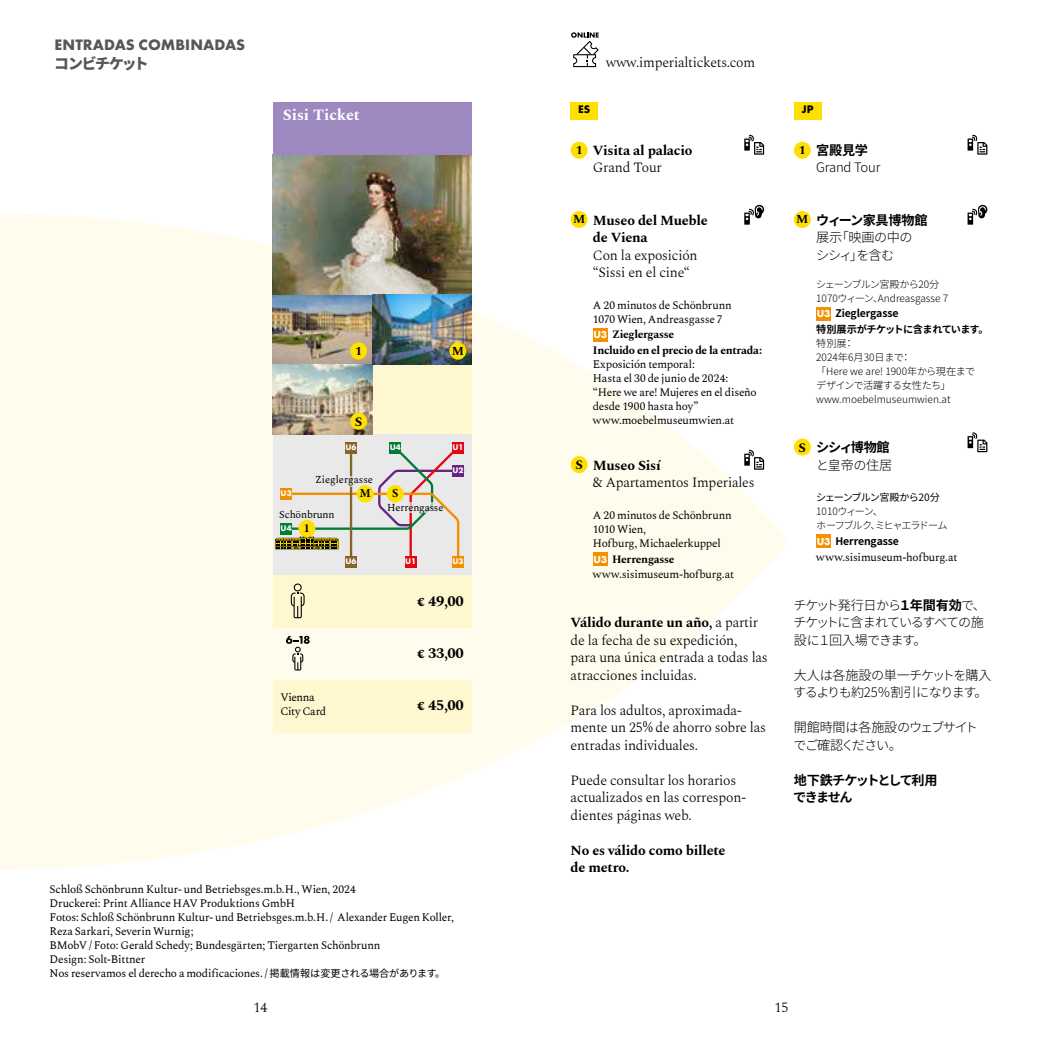
<style>
.page{position:relative;width:1042px;height:1042px;background:#fff}
.page>*{position:absolute;margin:0;border:0;box-sizing:border-box;transform-origin:0 0}
.t1{font:700 15.75px "Futura PT";letter-spacing:.01em;color:#575756}
.t2{font:700 15.75px "Spectral";color:#fff}
.t3{font:700 14.88px "Spectral";letter-spacing:-.025em;color:#000}
.t4{font:900 14.88px "Noto Sans JP";letter-spacing:-.095em;color:#575756}
.t5{font:300 14px/17.5px "Spectral";letter-spacing:-.02em;color:#000}
.t6{font:700 14px/17.5px "Spectral";letter-spacing:-.02em;color:#000}
.t7{font:300 13.12px/17.5px "Noto Sans JP";letter-spacing:-.095em;color:#000}
.t8{font:300 13.12px/17.5px "Noto Sans JP";letter-spacing:-.045em;color:#000}
.t9{font:700 13.12px/17.5px "Noto Sans JP";letter-spacing:-.105em;color:#000;text-align:right}
.t10{font:300 13.12px/17.5px "Noto Sans JP";letter-spacing:-.03em;color:#000}
.t11{font:300 13.12px/17.5px "Noto Sans JP";letter-spacing:-.065em;color:#000}
.t12{font:300 13.12px/17.5px "Noto Sans JP";letter-spacing:-.015em;color:#000}
.t13{font:700 13.12px "Spectral";color:#000}
.t14{font:700 12.25px "Minion Pro";color:#000}
.t15{font:700 12.25px "Spectral";color:#000}
.t16{font:11.38px/14px "Spectral";letter-spacing:-.025em;color:#000}
.t17{font:700 11.38px/15.8px "Spectral";letter-spacing:-.03em;color:#000}
.t18{font:700 11.38px "Futura PT";color:#000}
.t19{font:10.5px "Spectral";letter-spacing:-.015em;color:#000}
.t20{font:700 10.5px "Noto Sans JP";letter-spacing:-.015em;color:#000}
.t21{font:300 10.15px/14px "Noto Sans JP";color:#000}
.t22{font:300 10.15px/14px "Noto Sans JP";letter-spacing:-.11em;color:#000}
.t23{font:700 10.15px "Noto Sans JP";letter-spacing:-.05em;color:#000}
.t24{font:10.15px "Noto Sans JP";letter-spacing:-.09em;color:#000}
.t25{font:700 8.4px "Futura PT";color:#fff}
.s1{font-family:"Noto Sans JP";font-size:10.15px}
.s2{font-size:12.25px}
.s3{font-weight:300}
.s4{font-family:"Futura PT";font-size:10.5px;color:#fff}
.s5{font-weight:700;font-size:13.12px}
.s6{font-weight:700}
.s7{font-family:"Futura PT";font-weight:700;font-size:10.5px;color:#fff}
.s8{font-family:"Spectral";font-weight:700;font-size:12.25px}
.s9{font-family:"Futura PT";color:#fff}
.s10{font-family:"Spectral"}
</style>
<div class="page">
<svg style="left:521px;top:213px;width:268px;height:536px"></svg>
<svg style="left:0;top:213px;width:521px;height:657px;background:#fefcee"></svg>
<img style="left:273px;top:295px;width:99px;height:70px">
<svg style="left:571px;top:32px;width:28px;height:35px"></svg>
<img style="left:273px;top:155px;width:198px;height:140px">
<div style="left:273px;top:575px;width:198px;height:52px;background:#fff7d0"></div>
<div style="left:273px;top:365px;width:198px;height:70px;background:#fff7d0"></div>
<div style="left:273px;top:435px;width:198px;height:140px;background:#e9e9e9"></div>
<div style="left:452px;top:556px;width:12px;height:11px;background:#f28e00"></div>
<div style="left:345px;top:442px;width:12px;height:11px;background:#876328"></div>
<div style="left:345px;top:556px;width:12px;height:11px;background:#876328"></div>
<div style="left:389px;top:442px;width:12px;height:11px;background:#007c34"></div>
<div style="left:452px;top:442px;width:12px;height:11px;background:#e30613"></div>
<div style="left:405px;top:556px;width:12px;height:11px;background:#e30613"></div>
<svg style="left:275px;top:451px;width:190px;height:105px"></svg>
<div style="left:298px;top:520px;width:17px;height:17px;background:#ffdf00;border-radius:50%"></div>
<div style="left:357px;top:485px;width:17px;height:17px;background:#ffdf00;border-radius:50%"></div>
<div style="left:387px;top:485px;width:17px;height:17px;background:#ffdf00;border-radius:50%"></div>
<div style="left:273px;top:680px;width:198px;height:52px;background:#fff7d0"></div>
<svg style="left:291px;top:583px;width:14px;height:35px"></svg>
<svg style="left:286px;top:636px;width:24px;height:34px"></svg>
<div style="left:273px;top:102px;width:198px;height:53px;background:#9d88bf"></div>
<div style="left:350px;top:342px;width:17px;height:18px;background:#ffdf00;border-radius:50%"></div>
<img style="left:273px;top:365px;width:99px;height:70px">
<div style="left:350px;top:413px;width:17px;height:17px;background:#ffdf00;border-radius:50%"></div>
<img style="left:372px;top:295px;width:99px;height:70px">
<div style="left:449px;top:342px;width:17px;height:18px;background:#ffdf00;border-radius:50%"></div>
<div style="left:570px;top:102px;width:28px;height:18px;background:#ffdf00"></div>
<div style="left:570px;top:142px;width:17px;height:17px;background:#ffdf00;border-radius:50%"></div>
<svg style="left:744px;top:135px;width:20px;height:20px"></svg>
<div style="left:570px;top:211px;width:17px;height:17px;background:#ffdf00;border-radius:50%"></div>
<svg style="left:744px;top:205px;width:20px;height:20px"></svg>
<div style="left:593px;top:328px;width:15px;height:14px;background:#f39200"></div>
<div style="left:570px;top:456px;width:17px;height:17px;background:#ffdf00;border-radius:50%"></div>
<svg style="left:744px;top:450px;width:20px;height:20px"></svg>
<div style="left:593px;top:552px;width:15px;height:14px;background:#f39200"></div>
<div style="left:794px;top:102px;width:27px;height:18px;background:#ffdf00"></div>
<div style="left:794px;top:142px;width:17px;height:17px;background:#ffdf00;border-radius:50%"></div>
<svg style="left:967px;top:135px;width:20px;height:20px"></svg>
<div style="left:794px;top:211px;width:17px;height:17px;background:#ffdf00;border-radius:50%"></div>
<svg style="left:967px;top:205px;width:20px;height:20px"></svg>
<div style="left:816px;top:307px;width:15px;height:14px;background:#f39200"></div>
<div style="left:794px;top:438px;width:17px;height:17px;background:#ffdf00;border-radius:50%"></div>
<svg style="left:967px;top:432px;width:20px;height:20px"></svg>
<div style="left:816px;top:534px;width:15px;height:14px;background:#f39200"></div>
<h1 class="t1" style="left:55px;top:34px;width:192px">ENTRADAS COMBINADAS</h1>
<h2 class="t4" style="left:54px;top:55px;width:96px">コンビチケット</h2>
<h1 class="t2" style="left:283px;top:103px;width:79px">Sisi Ticket</h1>
<p class="t15" style="left:355px;top:342px;width:8px">1</p>
<p class="t15" style="left:452px;top:342px;width:14px">M</p>
<p class="t13" style="left:355px;top:412px;width:9px">S</p>
<p class="t25" style="left:345px;top:442px;width:13px">U6</p>
<p class="t25" style="left:390px;top:442px;width:13px">U4</p>
<p class="t19" style="left:315px;top:471px;width:59px">Zieglergasse</p>
<p class="t19" style="left:279px;top:507px;width:57px">Schönbrunn</p>
<p class="t14" style="left:360px;top:484px;width:12px">M</p>
<p class="t14" style="left:392px;top:484px;width:8px">S</p>
<p class="t25" style="left:281px;top:488px;width:13px">U3</p>
<p class="t19" style="left:387px;top:500px;width:58px">Herrengasse</p>
<p class="t25" style="left:281px;top:523px;width:13px">U4</p>
<p class="t14" style="left:304px;top:519px;width:8px">1</p>
<p class="t25" style="left:452px;top:442px;width:13px">U1</p>
<p class="t25" style="left:452px;top:465px;width:13px">U2</p>
<p class="t25" style="left:345px;top:556px;width:13px">U6</p>
<p class="t25" style="left:405px;top:556px;width:13px">U1</p>
<p class="t25" style="left:452px;top:556px;width:13px">U3</p>
<p class="t16" style="left:280px;top:689px;width:47px">Vienna<br>City Card</p>
<h2 class="t3" style="left:417px;top:590px;width:49px">€ 49,00</h2>
<h2 class="t3" style="left:417px;top:642px;width:49px">€ 33,00</h2>
<h2 class="t3" style="left:417px;top:694px;width:49px">€ 45,00</h2>
<p class="t16" style="left:50px;top:882px;width:406px">Schloß Schönbrunn Kultur- und Betriebsges.m.b.H., Wien, 2024<br>Druckerei: Print Alliance HAV Produktions GmbH<br>Fotos: Schloß Schönbrunn Kultur- und Betriebsges.m.b.H. / Alexander Eugen Koller, Reza Sarkari, Severin Wurnig;<br>BMobV / Foto: Gerald Schedy; Bundesgärten; Tiergarten Schönbrunn<br>Design: Solt-Bittner</p>
<p class="t16" style="left:50px;top:966px;width:397px">Nos reservamos el derecho a modificaciones. / <span class="s1">掲載情報は変更される場合があります。</span></p>
<p class="t5" style="left:254px;top:998px;width:15px">14</p>
<p class="t5" style="left:606px;top:53px;width:151px">www.imperialtickets.com</p>
<p class="t18" style="left:578px;top:102px;width:14px">ES</p>
<p class="t6" style="left:593px;top:140px;width:101px;text-indent:-17px"><span class="s2">1</span> Visita al palacio<br><span class="s3">Grand Tour</span></p>
<p class="t6" style="left:593px;top:210px;width:116px;text-indent:-20px"><span class="s2">M</span> Museo del Mueble de Viena</p>
<p class="t5" style="left:593px;top:245px;width:106px">Con la exposición “Sissi en el cine“</p>
<p class="t16" style="left:593px;top:297px;width:140px">A 20 minutos de Schönbrunn<br>1070 Wien, Andreasgasse 7</p>
<p class="t17" style="left:593px;top:326px;width:171px"><span class="s4">U3</span> Zieglergasse<br>Incluido en el precio de la entrada:</p>
<p class="t16" style="left:593px;top:357px;width:165px">Exposición temporal:<br>Hasta el 30 de junio de 2024: “Here we are! Mujeres en el diseño desde 1900 hasta hoy” www.moebelmuseumwien.at</p>
<p class="t5" style="left:593px;top:455px;width:163px;text-indent:-18px"><span class="s5">S</span> <span class="s6">Museo Sisí<br></span>&amp; Apartamentos Imperiales</p>
<p class="t16" style="left:593px;top:507px;width:140px">A 20 minutos de Schönbrunn<br>1010 Wien,<br>Hofburg, Michaelerkuppel</p>
<p class="t16" style="left:593px;top:550px;width:143px;line-height:15.8px"><span class="s7">U3</span> <span class="s6">Herrengasse </span>www.sisimuseum-hofburg.at</p>
<p class="t5" style="left:570px;top:613px;width:199px"><span class="s6">Válido durante un año,</span> a partir de la fecha de su expedición,<br>para una única entrada a todas las atracciones incluidas.</p>
<p class="t5" style="left:570px;top:700px;width:197px">Para los adultos, aproximada&shy;mente un 25% de ahorro sobre las entradas individuales.</p>
<p class="t5" style="left:570px;top:770px;width:177px">Puede consultar los horarios actualizados en las correspon&shy;dientes páginas web.</p>
<p class="t6" style="left:570px;top:840px;width:156px">No es válido como billete de metro.</p>
<p class="t18" style="left:801px;top:102px;width:14px">JP</p>
<p class="t12" style="left:816px;top:141px;width:66px;text-indent:-17px"><span class="s8">1</span> <span class="s6">宮殿見学<br></span>Grand Tour</p>
<p class="t10" style="left:816px;top:211px;width:113px;text-indent:-20px"><span class="s8">M</span> <span class="s6">ウィーン家具博物館</span>展示「映画の中のシシィ」を含む</p>
<p class="t21" style="left:816px;top:277px;width:133px">シェーンブルン宮殿から20分<br>1070ウィーン、Andreasgasse 7</p>
<p class="t20" style="left:817px;top:308px;width:83px"><span class="s9">U3</span> Zieglergasse</p>
<p class="t23" style="left:816px;top:324px;width:174px">特別展示がチケットに含まれています。</p>
<p class="t21" style="left:816px;top:337px;width:161px">特別展：<br>2024年6月30日まで：<br>「Here we are! 1900年から現在までデザインで活躍する女性たち」www.moebelmuseumwien.at</p>
<p class="t9" style="left:798px;top:439px;width:95px"><span class="s10">S</span> シシィ博物館<span class="s3">と皇帝の住居</span></p>
<p class="t24" style="left:816px;top:492px;width:125px">シェーンブルン宮殿から20分</p>
<p class="t22" style="left:816px;top:505px;width:133px">1010ウィーン、<br>ホーフブルク、ミヒャエラドーム</p>
<p class="t20" style="left:817px;top:535px;width:84px"><span class="s9">U3</span> Herrengasse</p>
<p class="t16" style="left:816px;top:549px;width:143px">www.sisimuseum-hofburg.at</p>
<p class="t7" style="left:793px;top:596px;width:194px">チケット発行日から<span class="s6">１年間有効</span>で、チケットに含まれているすべての施設に１回入場できます。</p>
<p class="t8" style="left:793px;top:666px;width:200px">大人は各施設の単一チケットを購入するよりも約25％割引になります。</p>
<p class="t11" style="left:793px;top:719px;width:186px">開館時間は各施設のウェブサイトでご確認ください。</p>
<p class="t9" style="left:793px;top:771px;width:146px;text-align:left">地下鉄チケットとして利用できません</p>
<p class="t5" style="left:774px;top:998px;width:15px">15</p>
</div>
